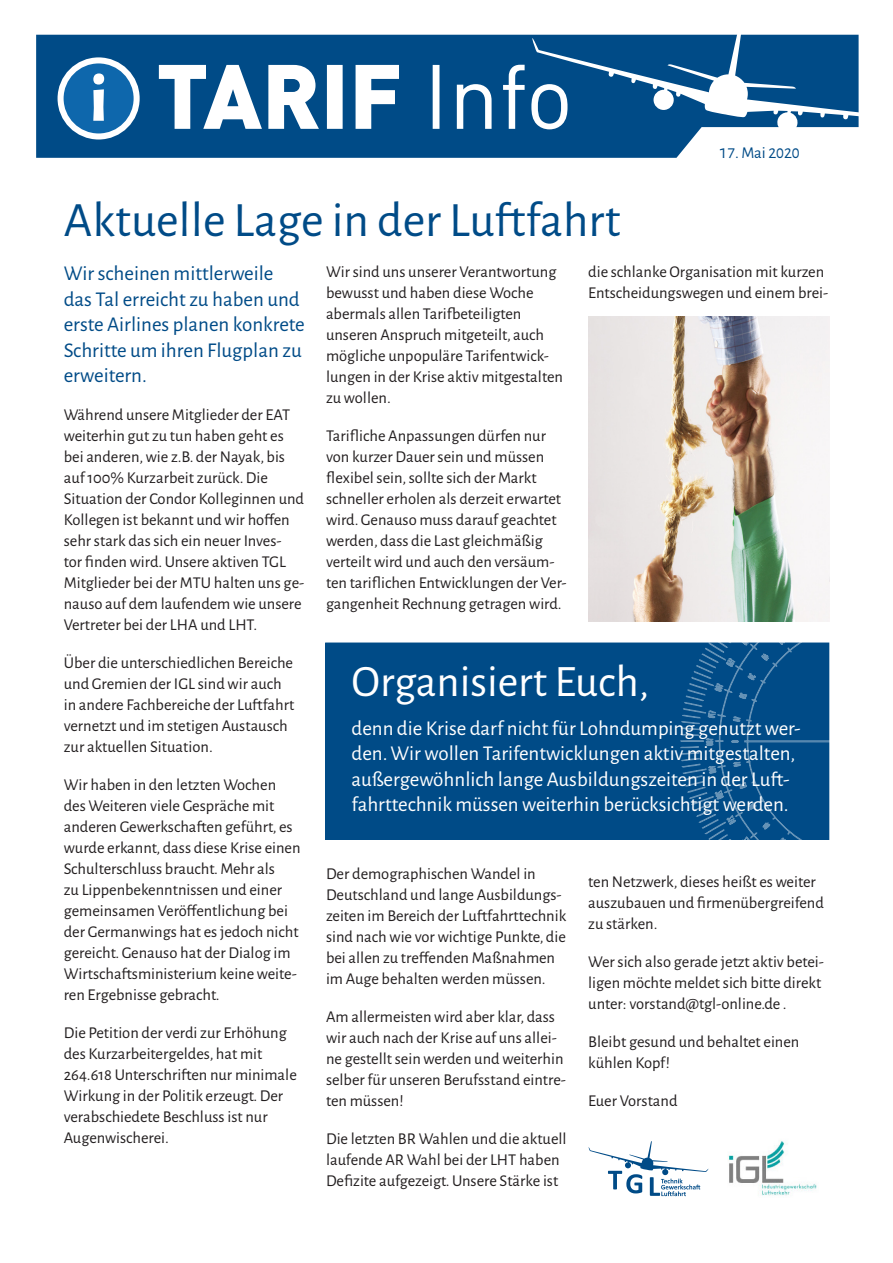
<style>
.page{position:relative;width:893px;height:1263px;background:#fff}
.page>*{position:absolute;margin:0;border:0;box-sizing:border-box;transform-origin:0 0}
.t1{font:800 66.75px "Alegreya Sans";color:#fff}
.TGL-Aushang_Headline{font:49.5px "Alegreya Sans";color:#004b87}
.TGL-Aushang_Headline-2{font:45px "Alegreya Sans";color:#fff}
.TGL-Aushang_Headline-3{font:21px/25.5px "Alegreya Sans";color:#fff}
.TGL-Aushang_Subheadl{font:21px/25.5px "Alegreya Sans";color:#004b87}
.TGL-Aushang_Subheadl-2{font:16.5px/21px "Alegreya Sans";color:#231f20}
.TGL-Aushang_Fließtex{font:16.5px "Alegreya Sans";color:#004b87}
</style>
<div class="page">
<div style="left:36px;top:35px;width:660px;height:123px;background:#004b87"></div>
<div style="left:61px;top:60px;width:76px;height:76px;background:#0e67ac;border-radius:50%"></div>
<div style="left:58px;top:57px;width:82px;height:82px;border:6px solid #fff;border-radius:50%"></div>
<svg style="left:159px;top:34px;width:700px;height:100px"></svg>
<div style="left:326px;top:643px;width:503px;height:196px;background:#004b87"></div>
<img style="left:728px;top:1141px;width:89px;height:55px">
<svg style="left:588px;top:1141px;width:121px;height:55px"></svg>
<svg style="left:680px;top:643px;width:149px;height:197px"></svg>
<img style="left:588px;top:317px;width:241px;height:304px">
<p class="t1" style="left:90px;top:49px;width:19px">i</p>
<p class="TGL-Aushang_Headline" style="left:64px;top:186px;width:558px">Aktuelle Lage in der Luftfahrt</p>
<p class="TGL-Aushang_Fließtex" style="left:719px;top:141px;width:82px">17. Mai 2020</p>
<p class="TGL-Aushang_Subheadl" style="left:64px;top:260px;width:242px">Wir scheinen mittlerweile das Tal erreicht zu haben und erste Airlines planen konkrete<br>Schritte um ihren Flugplan zu erweitern.</p>
<p class="TGL-Aushang_Subheadl-2" style="left:64px;top:404px;width:242px">Während unsere Mitglieder der EAT weiterhin gut zu tun haben geht es bei anderen, wie z.B. der Nayak, bis auf 100% Kurzarbeit zurück. Die Situation der Condor Kolleginnen und Kollegen ist bekannt und wir hoffen sehr stark das sich ein neuer Inves-<br>tor finden wird. Unsere aktiven TGL Mitglieder bei der MTU halten uns ge&shy;nauso auf dem laufendem wie unsere Vertreter bei der LHA und LHT.</p>
<p class="TGL-Aushang_Subheadl-2" style="left:64px;top:652px;width:232px">Über die unterschiedlichen Bereiche und Gremien der IGL sind wir auch in andere Fachbereiche der Luftfahrt vernetzt und im stetigen Austausch zur aktuellen Situation.</p>
<p class="TGL-Aushang_Subheadl-2" style="left:64px;top:774px;width:238px">Wir haben in den letzten Wochen des Weiteren viele Gespräche mit anderen Gewerkschaften geführt, es wurde erkannt, dass diese Krise einen Schulterschluss braucht. Mehr als<br>zu Lippenbekenntnissen und einer gemeinsamen Veröffentlichung bei der Germanwings hat es jedoch nicht gereicht. Genauso hat der Dialog im Wirtschaftsministerium keine weite&shy;ren Ergebnisse gebracht.</p>
<p class="TGL-Aushang_Subheadl-2" style="left:64px;top:1022px;width:234px">Die Petition der verdi zur Erhöhung des Kurzarbeitergeldes, hat mit<br>264.618 Unterschriften nur minimale<br>Wirkung in der Politik erzeugt. Der verabschiedete Beschluss ist nur<br>Augenwischerei.</p>
<p class="TGL-Aushang_Subheadl-2" style="left:326px;top:261px;width:238px">Wir sind uns unserer Verantwortung bewusst und haben diese Woche abermals allen Tarifbeteiligten unseren Anspruch mitgeteilt, auch mögliche unpopuläre Tarifentwick&shy;lungen in der Krise aktiv mitgestalten zu wollen.</p>
<p class="TGL-Aushang_Subheadl-2" style="left:326px;top:425px;width:242px">Tarifliche Anpassungen dürfen nur von kurzer Dauer sein und müssen flexibel sein, sollte sich der Markt schneller erholen als derzeit erwartet wird. Genauso muss darauf geachtet werden, dass die Last gleichmäßig verteilt wird und auch den versäum&shy;ten tariflichen Entwicklungen der Ver&shy;gangenheit Rechnung getragen wird.</p>
<p class="TGL-Aushang_Subheadl-2" style="left:588px;top:261px;width:241px">die schlanke Organisation mit kurzen<br>Entscheidungswegen und einem brei-</p>
<p class="TGL-Aushang_Headline-2" style="left:351px;top:651px;width:299px">Organisiert Euch,</p>
<p class="TGL-Aushang_Headline-3" style="left:351px;top:714px;width:451px">denn die Krise darf nicht für Lohndumping genutzt wer&shy;den. Wir wollen Tarifentwicklungen aktiv mitgestalten, außergewöhnlich lange Ausbildungszeiten in der Luft&shy;fahrttechnik müssen weiterhin berücksichtigt werden.</p>
<p class="TGL-Aushang_Subheadl-2" style="left:326px;top:862px;width:242px">Der demographischen Wandel in Deutschland und lange Ausbildungs&shy;zeiten im Bereich der Luftfahrttechnik sind nach wie vor wichtige Punkte, die bei allen zu treffenden Maßnahmen im Auge behalten werden müssen.</p>
<p class="TGL-Aushang_Subheadl-2" style="left:326px;top:1005px;width:241px">Am allermeisten wird aber klar, dass wir auch nach der Krise auf uns allei&shy;ne gestellt sein werden und weiterhin selber für unseren Berufsstand eintre&shy;ten müssen!</p>
<p class="TGL-Aushang_Subheadl-2" style="left:326px;top:1127px;width:242px">Die letzten BR Wahlen und die aktuell laufende AR Wahl bei der LHT haben<br>Defizite aufgezeigt. Unsere Stärke ist</p>
<p class="TGL-Aushang_Subheadl-2" style="left:588px;top:870px;width:237px">ten Netzwerk, dieses heißt es weiter auszubauen und firmenübergreifend zu stärken.</p>
<p class="TGL-Aushang_Subheadl-2" style="left:588px;top:950px;width:237px">Wer sich also gerade jetzt aktiv betei&shy;ligen möchte meldet sich bitte direkt unter: vorstand@tgl-online.de .</p>
<p class="TGL-Aushang_Subheadl-2" style="left:588px;top:1030px;width:213px">Bleibt gesund und behaltet einen kühlen Kopf!</p>
<p class="TGL-Aushang_Subheadl-2" style="left:588px;top:1089px;width:91px">Euer Vorstand</p>
</div>
